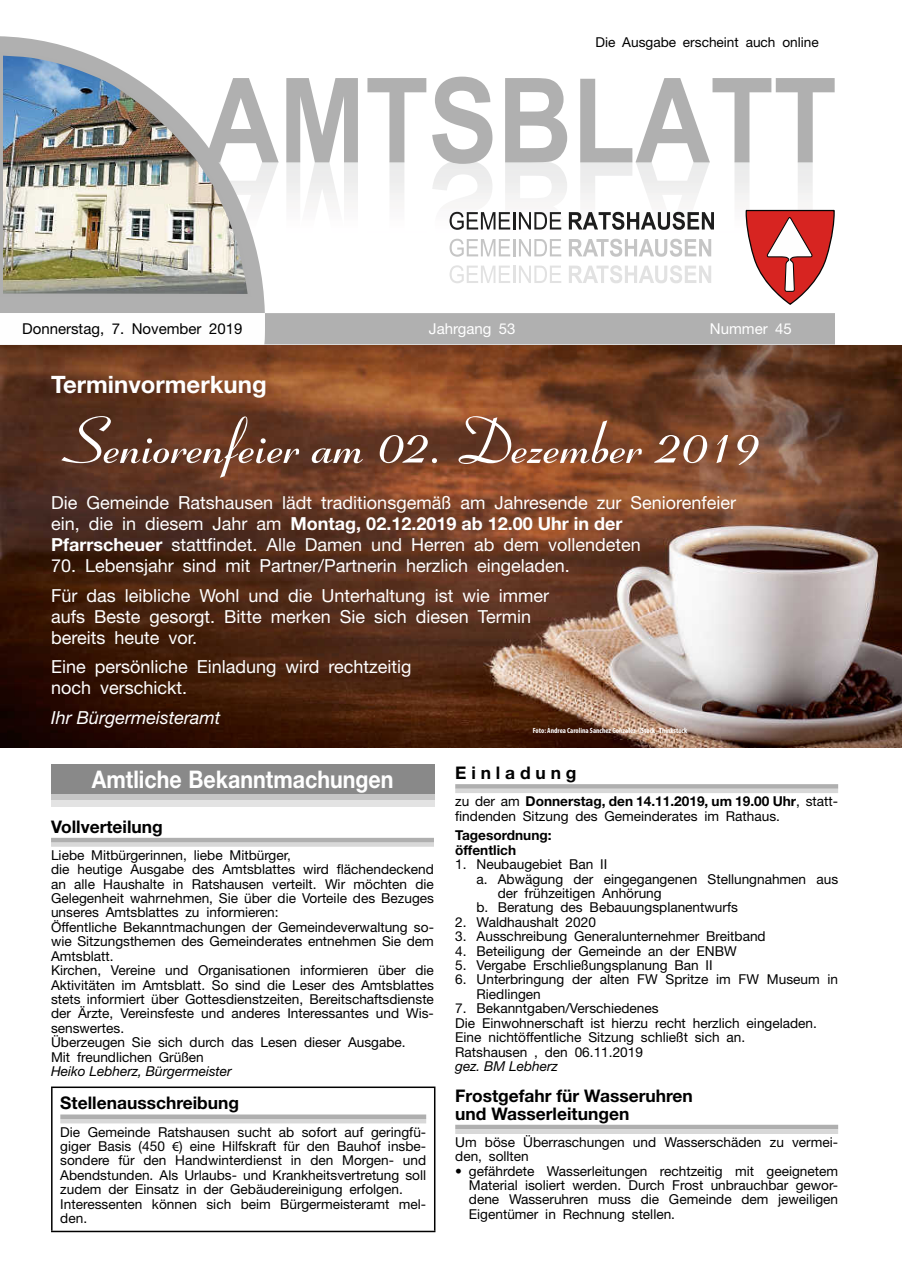
<style>
.page{position:relative;width:902px;height:1280px;background:#fff}
.page>*{position:absolute;margin:0;border:0;box-sizing:border-box;transform-origin:0 0}
.t1{font:700 64.8px "Ribbon 131 BT";color:#fff}
.t2{font:700 24.3px "Helvetica Neue";color:#fff;scale:.88 1}
.t3{font:700 24px "Helvetica Neue";color:#fff}
.t4{font:18px/21px "Helvetica Neue";color:#fff}
.t5{font:italic 18px "Helvetica Neue";color:#fff}
.t6{font:700 17.4px/18px "Helvetica Neue";color:#000}
.t7{font:15px "Helvetica Neue";color:#000}
.t8{font:15px "Helvetica Neue";color:#fff}
.t9{font:13.65px/14.4px "Helvetica Neue";color:#000}
.t10{font:italic 13.65px "Helvetica Neue";color:#000}
.t11{font:700 13.65px/15px "Helvetica Neue";color:#000}
.t12{font:700 condensed 7.5px "Myriad Pro";color:#fff}
.s1{font-weight:700}
.s2{font-family:"Myriad Pro"}
</style>
<div class="page">
<img style="left:389px;top:162px;width:16px;height:38px">
<img style="left:734px;top:162px;width:37px;height:48px">
<svg style="left:265px;top:124px;width:13px;height:38px"></svg>
<svg style="left:286px;top:78px;width:72px;height:84px"></svg>
<svg style="left:367px;top:78px;width:59px;height:84px"></svg>
<svg style="left:432px;top:77px;width:60px;height:87px"></svg>
<svg style="left:505px;top:78px;width:62px;height:84px"></svg>
<svg style="left:580px;top:78px;width:254px;height:84px"></svg>
<svg style="left:0;top:36px;width:265px;height:277px;fill:#b0b0b0"></svg>
<div style="left:264px;top:313px;width:570px;height:31px;background:#b0b0b0"></div>
<svg style="left:745px;top:210px;width:89px;height:95px"></svg>
<svg style="left:449px;top:212px;width:112px;height:18px"></svg>
<svg style="left:568px;top:212px;width:146px;height:18px"></svg>
<svg style="left:449px;top:239px;width:112px;height:18px"></svg>
<svg style="left:569px;top:239px;width:142px;height:18px"></svg>
<svg style="left:449px;top:265px;width:112px;height:18px"></svg>
<svg style="left:569px;top:265px;width:142px;height:18px"></svg>
<img style="left:0;top:53px;width:251px;height:244px">
<img style="left:0;top:345px;width:901px;height:402px">
<div style="left:51px;top:842px;width:383px;height:5px;background:#d8d8d8"></div>
<hr style="left:51px;top:838px;width:383px;height:4px;background:#afafaf">
<div style="left:51px;top:764px;width:383px;height:30px;background:#898989"></div>
<div style="left:51px;top:794px;width:383px;height:6px;background:#c6c6c6"></div>
<div style="left:51px;top:800px;width:383px;height:6px;background:#e3e3e3"></div>
<hr style="left:51px;top:1086px;width:384px;height:2px;background:#000">
<hr style="left:51px;top:1088px;width:2px;height:143px;background:#000">
<hr style="left:434px;top:1088px;width:1px;height:143px;background:#000">
<hr style="left:51px;top:1231px;width:384px;height:1px;background:#000">
<hr style="left:60px;top:1119px;width:366px;height:4px;background:#d8d8d8">
<div style="left:60px;top:1114px;width:366px;height:5px;background:#afafaf"></div>
<div style="left:455px;top:788px;width:383px;height:5px;background:#d8d8d8"></div>
<div style="left:455px;top:784px;width:383px;height:5px;background:#afafaf"></div>
<div style="left:455px;top:1129px;width:383px;height:5px;background:#d8d8d8"></div>
<hr style="left:455px;top:1125px;width:383px;height:4px;background:#afafaf">
<p class="t9" style="left:595px;top:35px;width:225px">Die Ausgabe erscheint auch online</p>
<p class="t7" style="left:22px;top:320px;width:222px">Donnerstag, 7. November 2019</p>
<p class="t8" style="left:709px;top:320px;width:83px">Nummer 45</p>
<p class="t8" style="left:429px;top:320px;width:88px">Jahrgang 53</p>
<h3 class="t3" style="left:51px;top:370px;width:217px">Terminvormerkung</h3>
<h1 class="t1" style="left:70px;top:403px;width:696px">Seniorenfeier am 02. Dezember 2019</h1>
<h3 class="t4" style="left:51px;top:492px;width:686px">Die Gemeinde Ratshausen lädt traditionsgemäß am Jahresende zur Seniorenfeier ein, die in diesem Jahr am <span class="s1">Montag, 02.12.2019 ab 12.00 Uhr in der<br>Pfarrscheuer</span> stattfindet. Alle Damen und Herren ab dem vollendeten</h3>
<h3 class="t4" style="left:51px;top:551px;width:520px;line-height:29.5px">70. Lebensjahr sind mit Partner/Partnerin herzlich eingeladen.<br>Für das leibliche Wohl und die Unterhaltung ist wie immer</h3>
<h3 class="t4" style="left:51px;top:606px;width:481px">aufs Beste gesorgt. Bitte merken Sie sich diesen Termin bereits heute vor.</h3>
<h3 class="t4" style="left:51px;top:656px;width:362px">Eine persönliche Einladung wird rechtzeitig noch verschickt.</h3>
<h3 class="t5" style="left:51px;top:706px;width:171px">Ihr Bürgermeisteramt</h3>
<p class="t12" style="left:532px;top:726px;width:156px">Foto: Andrea Carolina Sanchez Gonzalez_iStock_Thinkstock</p>
<h2 class="t2" style="left:92px;top:765px;width:344px">Amtliche Bekanntmachungen</h2>
<p class="t6" style="left:51px;top:817px;width:113px">Vollverteilung</p>
<p class="t9" style="left:51px;top:848px;width:384px">Liebe Mitbürgerinnen, liebe Mitbürger,<br>die heutige Ausgabe des Amtsblattes wird flächendeckend an alle Haushalte in Ratshausen verteilt. Wir möchten die Gelegenheit wahrnehmen, Sie über die Vorteile des Bezuges unseres Amtsblattes zu informieren:<br>Öffentliche Bekanntmachungen der Gemeindeverwaltung so&shy;wie Sitzungsthemen des Gemeinderates entnehmen Sie dem Amtsblatt.<br>Kirchen, Vereine und Organisationen informieren über die Aktivitäten im Amtsblatt. So sind die Leser des Amtsblattes stets informiert über Gottesdienstzeiten, Bereitschaftsdienste der Ärzte, Vereinsfeste und anderes Interessantes und Wis&shy;senswertes.<br>Überzeugen Sie sich durch das Lesen dieser Ausgabe.<br>Mit freundlichen Grüßen</p>
<p class="t10" style="left:51px;top:1063px;width:182px">Heiko Lebherz, Bürgermeister</p>
<p class="t6" style="left:60px;top:1094px;width:180px">Stellenausschreibung</p>
<p class="t9" style="left:60px;top:1124px;width:367px">Die Gemeinde Ratshausen sucht ab sofort auf geringfü&shy;giger Basis (450 <span class="s2">€</span>) eine Hilfskraft für den Bauhof insbe&shy;sondere für den Handwinterdienst in den Morgen- und Abendstunden. Als Urlaubs- und Krankheitsvertretung soll zudem der Einsatz in der Gebäudereinigung erfolgen.<br>Interessenten können sich beim Bürgermeisteramt mel&shy;den.</p>
<p class="t6" style="left:455px;top:763px;width:123px">E i n l a d u n g</p>
<p class="t9" style="left:455px;top:794px;width:384px">zu der am <span class="s1">Donnerstag, den 14.11.2019, um 19.00 Uhr</span>, statt&shy;findenden Sitzung des Gemeinderates im Rathaus.</p>
<p class="t11" style="left:455px;top:827px;width:98px">Tagesordnung: öffentlich</p>
<p class="t9" style="left:455px;top:857px;width:153px">1. Neubaugebiet Ban II</p>
<p class="t9" style="left:476px;top:871px;width:363px">a. Abwägung der eingegangenen Stellungnahmen aus</p>
<p class="t9" style="left:497px;top:886px;width:165px">der frühzeitigen Anhörung</p>
<p class="t9" style="left:476px;top:900px;width:263px">b. Beratung des Bebauungsplanentwurfs</p>
<p class="t9" style="left:455px;top:915px;width:142px">2. Waldhaushalt 2020</p>
<p class="t9" style="left:455px;top:929px;width:312px">3. Ausschreibung Generalunternehmer Breitband</p>
<p class="t9" style="left:455px;top:943px;width:283px">4. Beteiligung der Gemeinde an der ENBW</p>
<p class="t9" style="left:455px;top:958px;width:259px">5. Vergabe Erschließungsplanung Ban II</p>
<p class="t9" style="left:476px;top:972px;width:363px;text-indent:-21px">6. Unterbringung der alten FW Spritze im FW Museum in<br>Riedlingen</p>
<p class="t9" style="left:455px;top:1001px;width:363px">7. Bekanntgaben/Verschiedenes<br>Die Einwohnerschaft ist hierzu recht herzlich eingeladen.<br>Eine nichtöffentliche Sitzung schließt sich an.<br>Ratshausen , den 06.11.2019</p>
<p class="t10" style="left:455px;top:1058px;width:104px">gez. BM Lebherz</p>
<p class="t6" style="left:455px;top:1086px;width:239px">Frostgefahr für Wasseruhren und Wasserleitungen</p>
<p class="t9" style="left:455px;top:1134px;width:384px">Um böse Überraschungen und Wasserschäden zu vermei&shy;den, sollten</p>
<p class="t9" style="left:469px;top:1163px;width:371px;text-align:justify;text-indent:-14px">• gefährdete Wasserleitungen rechtzeitig mit geeignetem Material isoliert werden. Durch Frost unbrauchbar gewor&shy;dene Wasseruhren muss die Gemeinde dem jeweiligen Eigentümer in Rechnung stellen.</p>
</div>
